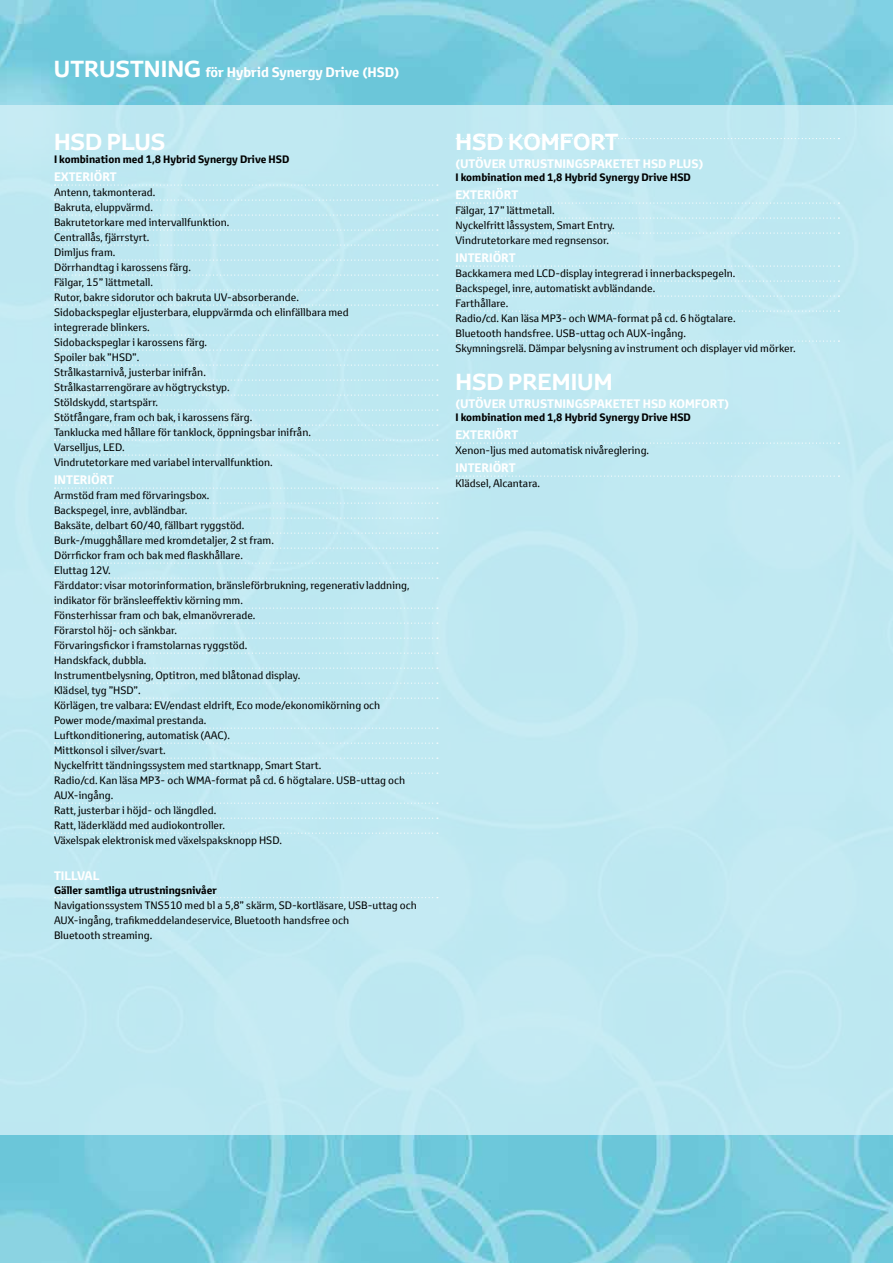
<style>
.page{position:relative;width:893px;height:1263px;background:#fff}
.page>*{position:absolute;margin:0;border:0;box-sizing:border-box;transform-origin:0 0}
.t1{font:700 22.5px "Toyota Display";color:#fff}
.t2{font:700 13.5px "Toyota Text";color:#fff}
.t3{font:700 12px "Toyota Text";color:#fff}
.t4{font:10.5px/15px "Toyota Text";color:#000}
.t5{font:700 10.5px "Toyota Text";color:#000}
.s1{font-family:"Toyota Display";font-size:22.5px}
</style>
<div class="page">
<img style="left:0;top:0;width:893px;height:1263px">
<div style="left:0;top:105px;width:893px;height:1029px;background:#bfe8f2"></div>
<svg style="left:55px;top:184px;width:383px;height:2px"></svg>
<svg style="left:55px;top:199px;width:383px;height:2px"></svg>
<svg style="left:55px;top:214px;width:383px;height:2px"></svg>
<svg style="left:55px;top:229px;width:383px;height:2px"></svg>
<svg style="left:55px;top:244px;width:383px;height:2px"></svg>
<svg style="left:55px;top:259px;width:383px;height:2px"></svg>
<svg style="left:55px;top:274px;width:383px;height:2px"></svg>
<svg style="left:55px;top:289px;width:383px;height:2px"></svg>
<svg style="left:55px;top:304px;width:383px;height:2px"></svg>
<svg style="left:55px;top:334px;width:383px;height:2px"></svg>
<svg style="left:55px;top:349px;width:383px;height:2px"></svg>
<svg style="left:55px;top:364px;width:383px;height:2px"></svg>
<svg style="left:55px;top:379px;width:383px;height:2px"></svg>
<svg style="left:55px;top:394px;width:383px;height:2px"></svg>
<svg style="left:55px;top:409px;width:383px;height:2px"></svg>
<svg style="left:55px;top:424px;width:383px;height:2px"></svg>
<svg style="left:55px;top:439px;width:383px;height:2px"></svg>
<svg style="left:55px;top:454px;width:383px;height:2px"></svg>
<svg style="left:55px;top:487px;width:383px;height:2px"></svg>
<svg style="left:55px;top:502px;width:383px;height:2px"></svg>
<svg style="left:55px;top:517px;width:383px;height:2px"></svg>
<svg style="left:55px;top:532px;width:383px;height:2px"></svg>
<svg style="left:55px;top:547px;width:383px;height:2px"></svg>
<svg style="left:55px;top:562px;width:383px;height:2px"></svg>
<svg style="left:55px;top:577px;width:383px;height:2px"></svg>
<svg style="left:55px;top:607px;width:383px;height:2px"></svg>
<svg style="left:55px;top:622px;width:383px;height:2px"></svg>
<svg style="left:55px;top:637px;width:383px;height:2px"></svg>
<svg style="left:55px;top:652px;width:383px;height:2px"></svg>
<svg style="left:55px;top:667px;width:383px;height:2px"></svg>
<svg style="left:55px;top:682px;width:383px;height:2px"></svg>
<svg style="left:55px;top:697px;width:383px;height:2px"></svg>
<svg style="left:55px;top:727px;width:383px;height:2px"></svg>
<svg style="left:55px;top:742px;width:383px;height:2px"></svg>
<svg style="left:55px;top:757px;width:383px;height:2px"></svg>
<svg style="left:55px;top:772px;width:383px;height:2px"></svg>
<svg style="left:55px;top:802px;width:383px;height:2px"></svg>
<svg style="left:55px;top:817px;width:383px;height:2px"></svg>
<svg style="left:55px;top:832px;width:383px;height:2px"></svg>
<svg style="left:55px;top:897px;width:383px;height:1px"></svg>
<svg style="left:456px;top:138px;width:383px;height:1px"></svg>
<svg style="left:456px;top:202px;width:383px;height:2px"></svg>
<svg style="left:456px;top:217px;width:383px;height:2px"></svg>
<svg style="left:456px;top:232px;width:383px;height:2px"></svg>
<svg style="left:456px;top:265px;width:383px;height:2px"></svg>
<svg style="left:456px;top:280px;width:383px;height:2px"></svg>
<svg style="left:456px;top:295px;width:383px;height:2px"></svg>
<svg style="left:456px;top:310px;width:383px;height:2px"></svg>
<svg style="left:456px;top:340px;width:383px;height:2px"></svg>
<svg style="left:456px;top:442px;width:383px;height:2px"></svg>
<svg style="left:456px;top:475px;width:383px;height:2px"></svg>
<p class="t2" style="left:54px;top:63px;width:347px"><span class="s1">UTRUSTNING</span> för Hybrid Synergy Drive (HSD)</p>
<h1 class="t1" style="left:54px;top:126px;width:113px">HSD PLUS</h1>
<p class="t5" style="left:54px;top:152px;width:237px">I kombination med 1,8 Hybrid Synergy Drive HSD</p>
<p class="t3" style="left:54px;top:169px;width:64px">EXTERIÖRT</p>
<p class="t4" style="left:54px;top:185px;width:296px">Antenn, takmonterad.<br>Bakruta, eluppvärmd.<br>Bakrutetorkare med intervallfunktion.<br>Centrallås, fjärrstyrt.<br>Dimljus fram.<br>Dörrhandtag i karossens färg.<br>Fälgar, 15” lättmetall.<br>Rutor, bakre sidorutor och bakruta UV-absorberande.<br>Sidobackspeglar eljusterbara, eluppvärmda och elinfällbara med integrerade blinkers.<br>Sidobackspeglar i karossens färg.<br>Spoiler bak ”HSD”.<br>Strålkastarnivå, justerbar inifrån.<br>Strålkastarrengörare av högtryckstyp.<br>Stöldskydd, startspärr.<br>Stötfångare, fram och bak, i karossens färg.<br>Tanklucka med hållare för tanklock, öppningsbar inifrån.<br>Varselljus, LED.<br>Vindrutetorkare med variabel intervallfunktion.</p>
<p class="t3" style="left:54px;top:472px;width:62px">INTERIÖRT</p>
<p class="t4" style="left:54px;top:488px;width:357px">Armstöd fram med förvaringsbox.<br>Backspegel, inre, avbländbar.<br>Baksäte, delbart 60/40, fällbart ryggstöd.<br>Burk-/mugghållare med kromdetaljer, 2 st fram.<br>Dörrfickor fram och bak med flaskhållare.<br>Eluttag 12V.<br>Färddator: visar motorinformation, bränsleförbrukning, regenerativ laddning, indikator för bränsleeffektiv körning mm.<br>Fönsterhissar fram och bak, elmanövrerade.<br>Förarstol höj- och sänkbar.<br>Förvaringsfickor i framstolarnas ryggstöd.<br>Handskfack, dubbla.<br>Instrumentbelysning, Optitron, med blåtonad display.<br>Klädsel, tyg ”HSD”.<br>Körlägen, tre valbara: EV/endast eldrift, Eco mode/ekonomikörning och Power mode/maximal prestanda.<br>Luftkonditionering, automatisk (AAC).<br>Mittkonsol i silver/svart.<br>Nyckelfritt tändningssystem med startknapp, Smart Start.<br>Radio/cd. Kan läsa MP3- och WMA-format på cd. 6 högtalare. USB-uttag och AUX-ingång.<br>Ratt, justerbar i höjd- och längdled.<br>Ratt, läderklädd med audiokontroller.<br>Växelspak elektronisk med växelspaksknopp HSD.</p>
<p class="t3" style="left:54px;top:868px;width:47px">TILLVAL</p>
<p class="t5" style="left:54px;top:883px;width:164px">Gäller samtliga utrustningsnivåer</p>
<p class="t4" style="left:54px;top:897px;width:364px">Navigationssystem TNS510 med bl a 5,8” skärm, SD-kortläsare, USB-uttag och<br>AUX-ingång, trafikmeddelandeservice, Bluetooth handsfree och<br>Bluetooth streaming.</p>
<h1 class="t1" style="left:455px;top:126px;width:165px">HSD KOMFORT</h1>
<p class="t3" style="left:455px;top:155px;width:22px">(utöver</p>
<p class="t3" style="left:509px;top:155px;width:40px">utrustnings</p>
<p class="t3" style="left:590px;top:155px;width:31px">paketet</p>
<p class="t3" style="left:643px;top:155px;width:62px">HSD PluS)</p>
<p class="t5" style="left:455px;top:170px;width:237px">I kombination med 1,8 Hybrid Synergy Drive HSD</p>
<p class="t3" style="left:455px;top:187px;width:64px">EXTERIÖRT</p>
<p class="t4" style="left:455px;top:203px;width:161px">Fälgar, 17” lättmetall.<br>Nyckelfritt låssystem, Smart Entry.<br>Vindrutetorkare med regnsensor.</p>
<p class="t3" style="left:455px;top:250px;width:62px">INTERIÖRT</p>
<p class="t4" style="left:455px;top:266px;width:342px">Backkamera med LCD-display integrerad i innerbackspegeln.<br>Backspegel, inre, automatiskt avbländande.<br>Farthållare.<br>Radio/cd. Kan läsa MP3- och WMA-format på cd. 6 högtalare.<br>Bluetooth handsfree. USB-uttag och AUX-ingång.<br>Skymningsrelä. Dämpar belysning av instrument och displayer vid mörker.</p>
<h1 class="t1" style="left:455px;top:366px;width:159px">HSD PREMIUM</h1>
<p class="t3" style="left:455px;top:395px;width:22px">(utöver</p>
<p class="t3" style="left:509px;top:395px;width:40px">utrustnings</p>
<p class="t3" style="left:590px;top:395px;width:31px">paketet</p>
<p class="t3" style="left:643px;top:395px;width:88px">HSD Komfort)</p>
<p class="t5" style="left:455px;top:410px;width:237px">I kombination med 1,8 Hybrid Synergy Drive HSD</p>
<p class="t3" style="left:455px;top:427px;width:64px">EXTERIÖRT</p>
<p class="t4" style="left:455px;top:443px;width:195px">Xenon-ljus med automatisk nivåreglering.</p>
<p class="t3" style="left:455px;top:460px;width:62px">INTERIÖRT</p>
<p class="t4" style="left:455px;top:476px;width:86px">Klädsel, Alcantara.</p>
</div>
